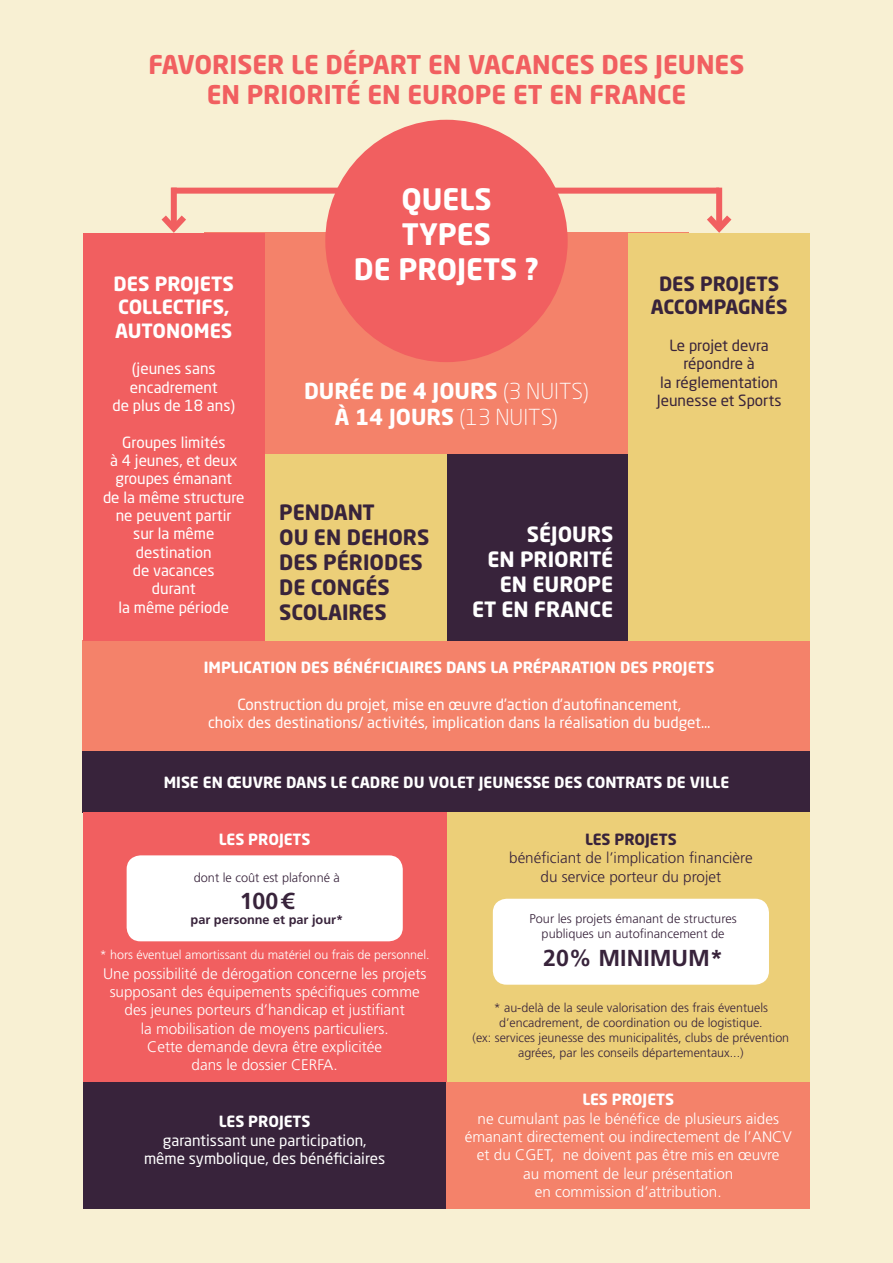
<style>
.page{position:relative;width:893px;height:1263px;background:#f8f0d3}
.page>*{position:absolute;margin:0;border:0;box-sizing:border-box;transform-origin:0 0}
.t1{font:700 29.25px/35.1px "Neo Sans Std";color:#fff;text-align:center}
.t2{font:700 25.5px/30.6px "Neo Sans Std";color:#f15f60;text-align:center}
.t3{font:700 23.1px "Frutiger LT Std";color:#38233b}
.t4{font:700 21.75px/26.1px "Neo Sans Std";color:#fff;text-align:center}
.t5{font:700 20.85px/25px "Neo Sans Std";color:#38233b}
.t6{font:700 20.85px/25px "Neo Sans Std";color:#fff;text-align:right}
.t7{font:700 19.5px/23.4px "Neo Sans Std";color:#fff}
.t8{font:700 19.5px/23.4px "Neo Sans Std";color:#38233b;text-align:center}
.t9{font:300 15.3px/18.3px "Frutiger LT Std";color:#fff;text-align:center}
.t10{font:15.3px/18.3px "Neo Sans Std";color:#fff;text-align:center}
.t11{font:700 15.3px "Neo Sans Std";color:#fff}
.t12{font:300 15.3px/18.3px "Frutiger LT Std";color:#38233b;text-align:center}
.t13{font:15.3px/18.3px "Neo Sans Std";color:#38233b;text-align:center}
.t14{font:700 15.3px "Neo Sans Std";color:#38233b}
.t15{font:300 12.75px/15.3px "Frutiger LT Std";color:#38233b;text-align:center}
.t16{font:700 12.75px "Frutiger LT Std";color:#38233b}
.t17{font:300 12.45px/15px "Frutiger LT Std";color:#38233b;text-align:center}
.t18{font:300 12.45px "Frutiger LT Std";color:#fff}
.s1{font-weight:300}
</style>
<div class="page">
<div style="left:204px;top:233px;width:485px;height:221px;background:#f4826a"></div>
<div style="left:83px;top:640px;width:727px;height:111px;background:#f4826a"></div>
<div style="left:83px;top:233px;width:182px;height:407px;background:#f15f60"></div>
<div style="left:628px;top:233px;width:182px;height:407px;background:#eccf78"></div>
<div style="left:446px;top:454px;width:182px;height:186px;background:#38233b"></div>
<div style="left:83px;top:751px;width:727px;height:62px;background:#38233b"></div>
<div style="left:446px;top:813px;width:364px;height:269px;background:#eccf78"></div>
<div style="left:83px;top:813px;width:363px;height:269px;background:#f15f60"></div>
<div style="left:265px;top:454px;width:181px;height:186px;background:#eccf78"></div>
<div style="left:325px;top:120px;width:243px;height:242px;background:#f15f60;border-radius:50%"></div>
<div style="left:83px;top:1082px;width:363px;height:127px;background:#38233b"></div>
<div style="left:446px;top:1082px;width:364px;height:127px;background:#f4826a"></div>
<div style="left:493px;top:899px;width:276px;height:86px;background:#fff;border-radius:14px"></div>
<div style="left:127px;top:855px;width:276px;height:86px;background:#fff;border-radius:14px"></div>
<div style="left:171px;top:188px;width:6px;height:40px;background:#f15f60"></div>
<svg style="left:161px;top:209px;width:25px;height:24px"></svg>
<div style="left:171px;top:188px;width:548px;height:6px;background:#f15f60"></div>
<div style="left:716px;top:188px;width:6px;height:40px;background:#f15f60"></div>
<svg style="left:707px;top:209px;width:25px;height:24px"></svg>
<h2 class="t2" style="left:149px;top:48px;width:597px">FAVORISER LE DÉPART EN VACANCES DES JEUNES<br>EN PRIORITÉ EN EUROPE ET EN FRANCE</h2>
<p class="t7" style="left:114px;top:271px;width:122px">DES PROJETS<br>COLLECTIFS,<br>AUTONOMES</p>
<p class="t10" style="left:112px;top:359px;width:124px">(jeunes sans encadrement<br>de plus de 18 ans)</p>
<p class="t10" style="left:103px;top:433px;width:143px">Groupes limités<br>à 4 jeunes, et deux groupes émanant<br>de la même structure ne peuvent partir<br>sur la même destination<br>de vacances<br>durant<br>la même période</p>
<h1 class="t1" style="left:354px;top:181px;width:187px">QUELS<br>TYPES<br>DE PROJETS ?</h1>
<h3 class="t4" style="left:304px;top:378px;width:286px">DURÉE DE 4 JOURS <span class="s1">(3 NUITS)<br></span>À 14 JOURS <span class="s1">(13 NUITS)</span></h3>
<h3 class="t5" style="left:279px;top:499px;width:152px">PENDANT<br>OU EN DEHORS<br>DES PÉRIODES<br>DE CONGÉS<br>SCOLAIRES</h3>
<h3 class="t6" style="left:472px;top:521px;width:143px">SÉJOURS<br>EN PRIORITÉ<br>EN EUROPE<br>ET EN FRANCE</h3>
<p class="t8" style="left:651px;top:271px;width:138px">DES PROJETS<br>ACCOMPAGNÉS</p>
<p class="t13" style="left:657px;top:336px;width:126px">Le projet devra répondre à<br>la réglementation<br>Jeunesse et Sports</p>
<p class="t11" style="left:204px;top:658px;width:512px">IMPLICATION DES BÉNÉFICIAIRES DANS LA PRÉPARATION DES PROJETS</p>
<p class="t10" style="left:208px;top:695px;width:504px">Construction du projet, mise en œuvre d’action d’autofinancement,<br>choix des destinations/ activités, implication dans la réalisation du budget…</p>
<p class="t11" style="left:164px;top:772px;width:567px">MISE EN ŒUVRE DANS LE CADRE DU VOLET JEUNESSE DES CONTRATS DE VILLE</p>
<p class="t11" style="left:219px;top:829px;width:93px">LES PROJETS</p>
<p class="t14" style="left:585px;top:829px;width:93px">LES PROJETS</p>
<p class="t12" style="left:509px;top:849px;width:245px">bénéficiant de l’implication financière du service porteur du projet</p>
<p class="t15" style="left:194px;top:870px;width:148px">dont le coût est plafonné à</p>
<h3 class="t3" style="left:240px;top:887px;width:56px">100€</h3>
<p class="t16" style="left:191px;top:912px;width:154px">par personne et par jour*</p>
<p class="t15" style="left:529px;top:911px;width:209px">Pour les projets émanant de structures publiques un autofinancement de</p>
<h3 class="t3" style="left:543px;top:944px;width:181px">20% MINIMUM*</h3>
<p class="t18" style="left:100px;top:948px;width:332px">* hors éventuel amortissant du matériel ou frais de personnel.</p>
<p class="t9" style="left:103px;top:964px;width:325px">Une possibilité de dérogation concerne les projets supposant des équipements spécifiques comme des jeunes porteurs d’handicap et justifiant<br>la mobilisation de moyens particuliers.<br>Cette demande devra être explicitée<br>dans le dossier CERFA.</p>
<p class="t17" style="left:473px;top:1001px;width:318px">* au-delà de la seule valorisation des frais éventuels d’encadrement, de coordination ou de logistique.<br>(ex: services jeunesse des municipalités, clubs de prévention agrées, par les conseils départementaux...)</p>
<p class="t11" style="left:219px;top:1112px;width:93px">LES PROJETS</p>
<p class="t10" style="left:144px;top:1131px;width:243px">garantissant une participation, même symbolique, des bénéficiaires</p>
<p class="t11" style="left:582px;top:1090px;width:93px">LES PROJETS</p>
<p class="t9" style="left:465px;top:1109px;width:328px">ne cumulant pas le bénéfice de plusieurs aides émanant directement ou indirectement de l’ANCV et du CGET, ne doivent pas être mis en œuvre<br>au moment de leur présentation<br>en commission d’attribution.</p>
</div>
